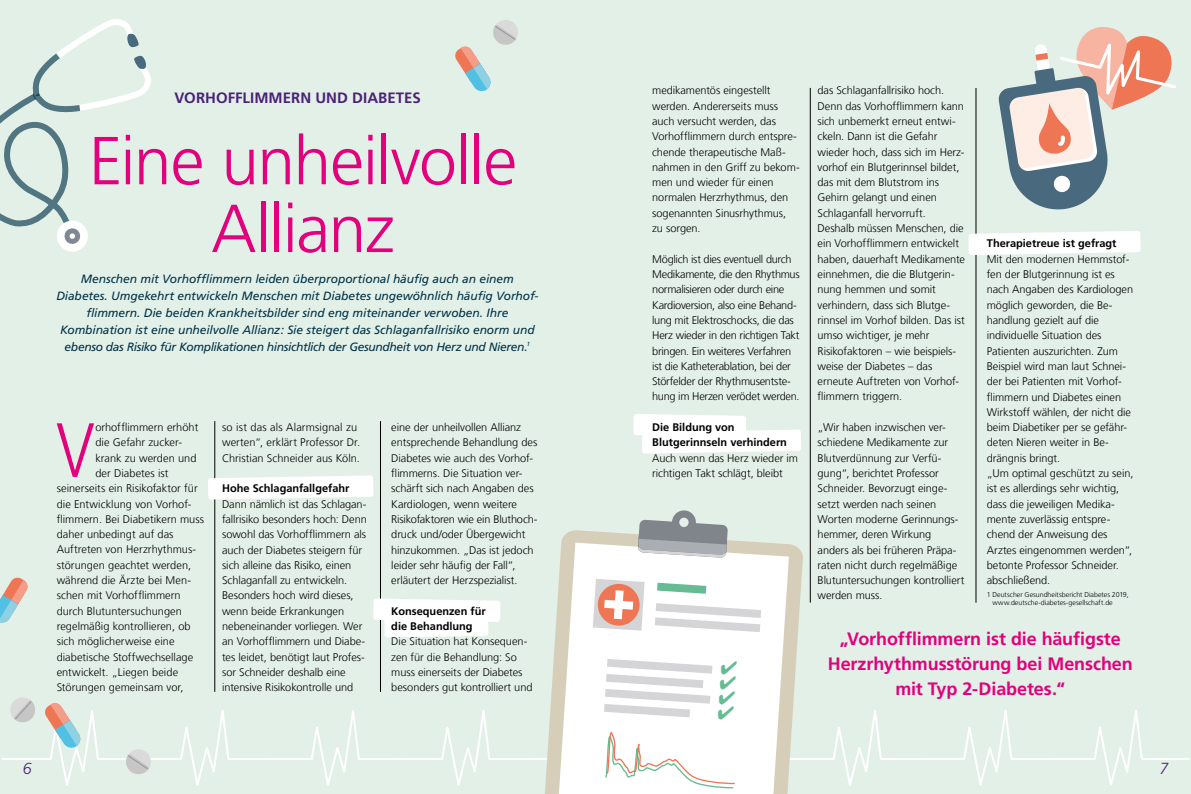
<style>
.page{position:relative;width:1191px;height:794px;background:#e3f0e8}
.page>*{position:absolute;margin:0;border:0;box-sizing:border-box;transform-origin:0 0}
.t1{font:300 condensed 76.8px "Frutiger LT Com";color:#e2007c}
.t2{font:300 67.8px/67.8px "Frutiger LT Com";letter-spacing:-.025em;color:#e2007c;text-align:center}
.t3{font:19.5px/15px "Zapf Dingbats ITC";color:#65bc93;text-align:justify}
.t4{font:700 17.9px/25.4px "Frutiger LT Com";letter-spacing:-.005em;color:#e2007c;text-align:center}
.t5{font:italic 300 16px "Frutiger LT Std";color:#4a2278}
.t6{font:700 15px "Frutiger LT Com";color:#4a2278}
.t7{font:italic 12px/17px "Frutiger LT Std";letter-spacing:-.01em;color:#003247;text-align:center}
.t8{font:300 11px/15.3px "Frutiger LT Com";letter-spacing:-.005em;color:#000}
.t9{font:300 11px/15.3px "Frutiger LT Com";letter-spacing:-.025em;color:#000}
.t10{font:700 11px/15.3px "Frutiger LT Com";color:#000}
.t11{font:300 7px/8px "Frutiger LT Com";letter-spacing:.005em;color:#000}
</style>
<div class="page">
<hr style="left:214px;top:421px;width:1px;height:271px;background:#000">
<hr style="left:810px;top:88px;width:1px;height:514px;background:#000">
<hr style="left:380px;top:421px;width:1px;height:271px;background:#000">
<hr style="left:975px;top:88px;width:1px;height:514px;background:#000">
<svg style="left:998px;top:27px;width:178px;height:183px"></svg>
<svg style="left:553px;top:530px;width:250px;height:129px"></svg>
<svg style="left:559px;top:542px;width:230px;height:117px;background:#f9f8f5"></svg>
<svg style="left:638px;top:510px;width:90px;height:48px"></svg>
<svg style="left:657px;top:583px;width:49px;height:11px"></svg>
<svg style="left:655px;top:603px;width:106px;height:29px;background:#e8e8e9"></svg>
<svg style="left:593px;top:579px;width:51px;height:51px;background:#e8bbaf"></svg>
<svg style="left:208px;top:475px;width:165px;height:24px;background:#fbfdfc"></svg>
<svg style="left:968px;top:231px;width:172px;height:24px;background:#fbfdfc"></svg>
<svg style="left:373px;top:598px;width:127px;height:39px;background:#fafcfb"></svg>
<svg style="left:633px;top:414px;width:168px;height:39px"></svg>
<svg style="left:0;top:19px;width:151px;height:233px"></svg>
<svg style="left:0;top:577px;width:28px;height:46px"></svg>
<svg style="left:2px;top:659px;width:1187px;height:135px"></svg>
<svg style="left:455px;top:20px;width:63px;height:72px"></svg>
<h3 class="t6" style="left:175px;top:89px;width:248px">VORHOFFLIMMERN UND DIABETES</h3>
<h2 class="t2" style="left:89px;top:127px;width:430px">Eine unheilvolle<br>Allianz</h2>
<p class="t7" style="left:56px;top:270px;width:483px">Menschen mit Vorhofflimmern leiden überproportional häufig auch an einem Diabetes. Umgekehrt entwickeln Menschen mit Diabetes ungewöhnlich häufig Vorhof&shy;flimmern. Die beiden Krankheitsbilder sind eng miteinander verwoben. Ihre Kombination ist eine unheilvolle Allianz: Sie steigert das Schlaganfallrisiko enorm und ebenso das Risiko für Komplikationen hinsichtlich der Gesundheit von Herz und Nieren.<sup>1</sup></p>
<h1 class="t1" style="left:55px;top:406px;width:41px">V</h1>
<p class="t8" style="left:95px;top:419px;width:104px">orhofflimmern erhöht</p>
<p class="t8" style="left:95px;top:435px;width:88px">die Gefahr zucker-</p>
<p class="t8" style="left:95px;top:450px;width:103px">krank zu werden und</p>
<p class="t8" style="left:95px;top:465px;width:75px">der Diabetes ist</p>
<p class="t8" style="left:57px;top:481px;width:142px">seinerseits ein Risikofaktor für</p>
<p class="t8" style="left:57px;top:496px;width:136px">die Entwicklung von Vorhof-</p>
<p class="t8" style="left:57px;top:511px;width:149px">flimmern. Bei Diabetikern muss</p>
<p class="t8" style="left:57px;top:527px;width:118px">daher unbedingt auf das</p>
<p class="t8" style="left:57px;top:542px;width:141px">Auftreten von Herzrhythmus-</p>
<p class="t8" style="left:57px;top:557px;width:136px">störungen geachtet werden,</p>
<p class="t8" style="left:57px;top:572px;width:136px">während die Ärzte bei Men-</p>
<p class="t8" style="left:57px;top:588px;width:125px">schen mit Vorhofflimmern</p>
<p class="t8" style="left:57px;top:603px;width:127px">durch Blutuntersuchungen</p>
<p class="t8" style="left:57px;top:618px;width:135px">regelmäßig kontrollieren, ob</p>
<p class="t8" style="left:57px;top:634px;width:119px">sich möglicherweise eine</p>
<p class="t8" style="left:57px;top:649px;width:138px">diabetische Stoffwechsellage</p>
<p class="t8" style="left:57px;top:664px;width:123px">entwickelt. „Liegen beide</p>
<p class="t8" style="left:57px;top:680px;width:128px">Störungen gemeinsam vor,</p>
<p class="t8" style="left:222px;top:420px;width:140px">so ist das als Alarmsignal zu werten“, erklärt Professor Dr.<br>Christian Schneider aus Köln.</p>
<p class="t10" style="left:222px;top:481px;width:129px">Hohe Schlaganfallgefahr</p>
<p class="t8" style="left:222px;top:496px;width:146px">Dann nämlich ist das Schlagan&shy;fallrisiko besonders hoch: Denn sowohl das Vorhofflimmern als auch der Diabetes steigern für sich alleine das Risiko, einen<br>Schlaganfall zu entwickeln.<br>Besonders hoch wird dieses, wenn beide Erkrankungen nebeneinander vorliegen. Wer an Vorhofflimmern und Diabe&shy;tes leidet, benötigt laut Profes&shy;sor Schneider deshalb eine intensive Risikokontrolle und</p>
<p class="t8" style="left:391px;top:420px;width:148px">eine der unheilvollen Allianz entsprechende Behandlung des<br>Diabetes wie auch des Vorhof&shy;flimmerns. Die Situation ver&shy;schärft sich nach Angaben des<br>Kardiologen, wenn weitere<br>Risikofaktoren wie ein Bluthoch&shy;druck und/oder Übergewicht hinzukommen. „Das ist jedoch leider sehr häufig der Fall“, erläutert der Herzspezialist.</p>
<p class="t10" style="left:391px;top:603px;width:96px">Konsequenzen für die Behandlung</p>
<p class="t8" style="left:391px;top:634px;width:143px">Die Situation hat Konsequen&shy;zen für die Behandlung: So muss einerseits der Diabetes besonders gut kontrolliert und</p>
<p class="t8" style="left:652px;top:83px;width:149px">medikamentös eingestellt werden. Andererseits muss auch versucht werden, das<br>Vorhofflimmern durch entspre&shy;chende therapeutische Maß&shy;nahmen in den Griff zu bekom&shy;men und wieder für einen normalen Herzrhythmus, den sogenannten Sinusrhythmus, zu sorgen.</p>
<p class="t9" style="left:652px;top:251px;width:149px">Möglich ist dies eventuell durch<br>Medikamente, die den Rhythmus normalisieren oder durch eine<br>Kardioversion, also eine Behand&shy;lung mit Elektroschocks, die das<br>Herz wieder in den richtigen Takt bringen. Ein weiteres Verfahren ist die Katheterablation, bei der<br>Störfelder der Rhythmusentste&shy;hung im Herzen verödet werden.</p>
<p class="t10" style="left:652px;top:419px;width:136px">Die Bildung von<br>Blutgerinnseln verhindern</p>
<p class="t8" style="left:652px;top:450px;width:147px">Auch wenn das Herz wieder im richtigen Takt schlägt, bleibt</p>
<h3 class="t3" style="left:721px;top:660px;width:18px;rotate:4deg">✔ ✔ ✔ ✔</h3>
<p class="t8" style="left:817px;top:83px;width:149px">das Schlaganfallrisiko hoch.<br>Denn das Vorhofflimmern kann sich unbemerkt erneut entwi&shy;ckeln. Dann ist die Gefahr wieder hoch, dass sich im Herz&shy;vorhof ein Blutgerinnsel bildet, das mit dem Blutstrom ins<br>Gehirn gelangt und einen<br>Schlaganfall hervorruft.<br>Deshalb müssen Menschen, die ein Vorhofflimmern entwickelt haben, dauerhaft Medikamente einnehmen, die die Blutgerin&shy;nung hemmen und somit verhindern, dass sich Blutge&shy;rinnsel im Vorhof bilden. Das ist umso wichtiger, je mehr<br>Risikofaktoren – wie beispiels&shy;weise der Diabetes – das erneute Auftreten von Vorhof&shy;flimmern triggern.</p>
<p class="t8" style="left:817px;top:420px;width:148px">„Wir haben inzwischen ver&shy;schiedene Medikamente zur<br>Blutverdünnung zur Verfü&shy;gung“, berichtet Professor<br>Schneider. Bevorzugt einge&shy;setzt werden nach seinen<br>Worten moderne Gerinnungs&shy;hemmer, deren Wirkung anders als bei früheren Präpa&shy;raten nicht durch regelmäßige<br>Blutuntersuchungen kontrolliert werden muss.</p>
<p class="t10" style="left:986px;top:236px;width:131px">Therapietreue ist gefragt</p>
<p class="t8" style="left:986px;top:251px;width:148px">Mit den modernen Hemmstof&shy;fen der Blutgerinnung ist es nach Angaben des Kardiologen möglich geworden, die Be&shy;handlung gezielt auf die individuelle Situation des<br>Patienten auszurichten. Zum<br>Beispiel wird man laut Schnei&shy;der bei Patienten mit Vorhof&shy;flimmern und Diabetes einen<br>Wirkstoff wählen, der nicht die beim Diabetiker per se gefähr&shy;deten Nieren weiter in Be&shy;drängnis bringt.<br>„Um optimal geschützt zu sein, ist es allerdings sehr wichtig, dass die jeweiligen Medika&shy;mente zuverlässig entspre&shy;chend der Anweisung des<br>Arztes eingenommen werden“, betonte Professor Schneider. abschließend.</p>
<p class="t11" style="left:992px;top:590px;width:138px;text-indent:-6px">1 Deutscher Gesundheitsbericht Diabetes 2019, www.deutsche-diabetes-gesellschaft.de</p>
<h3 class="t4" style="left:827px;top:626px;width:306px">„Vorhofflimmern ist die häufigste<br>Herzrhythmusstörung bei Menschen mit Typ 2-Diabetes.“</h3>
<h3 class="t5" style="left:23px;top:759px;width:10px">6</h3>
<h3 class="t5" style="left:1159px;top:759px;width:10px">7</h3>
</div>
